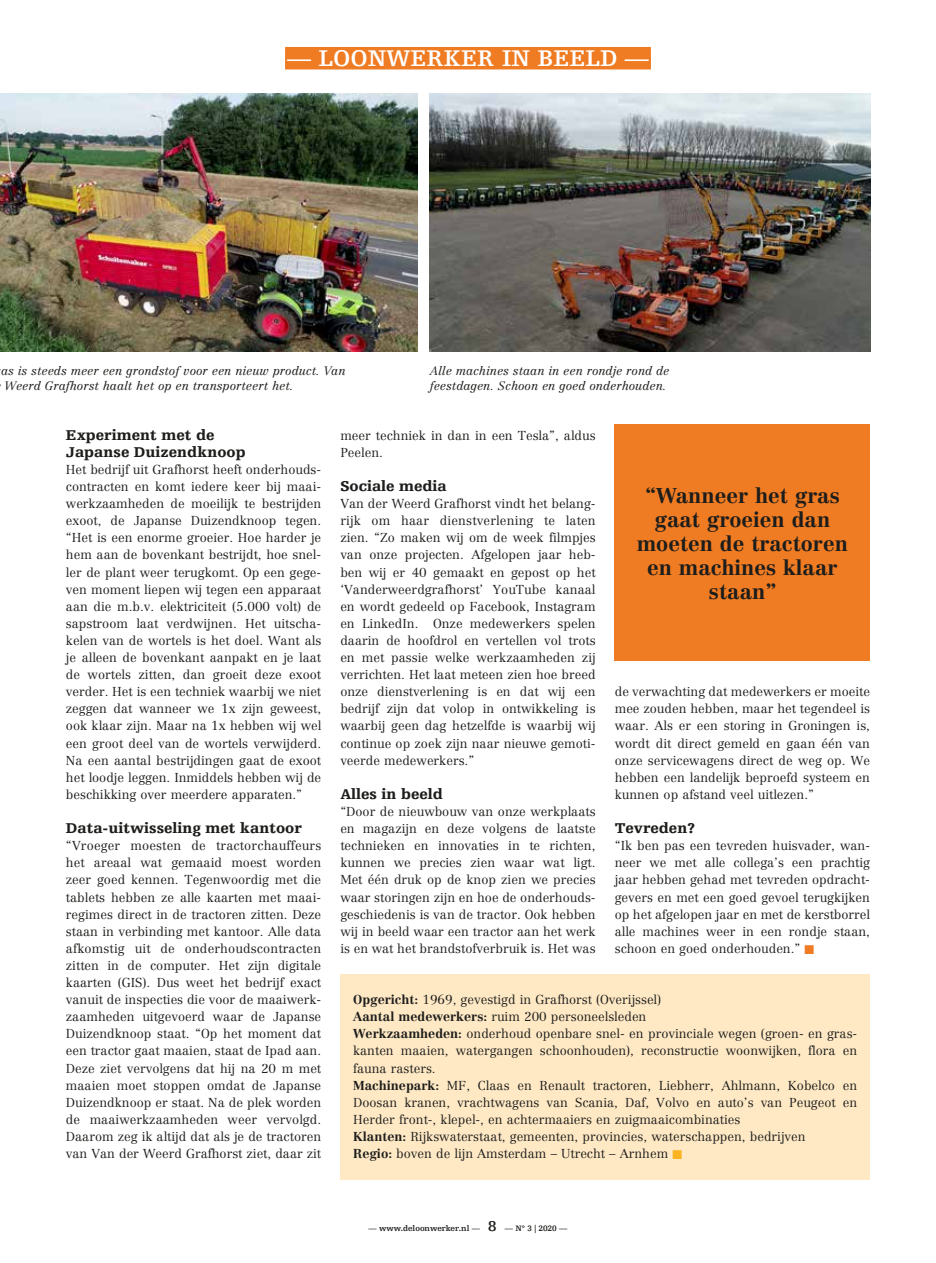
<style>
.page{position:relative;width:936px;height:1263px;background:#fff}
.page>*{position:absolute;margin:0;border:0;box-sizing:border-box;transform-origin:0 0}
.t1{font:700 24px "Egyptienne FLT Std";color:#fff}
.t2{font:700 21px/24px "Centennial LT Std";color:#1d1d1b;text-align:center}
.t3{font:900 15px/17.1px "Egyptienne FLT Std";color:#1d1d1b}
.t4{font:300 12.75px/17.1px "Centennial LT Std";color:#1d1d1b;text-align:justify}
.t5{font:italic 300 12px/14.2px "Centennial LT Std";color:#1d1d1b}
.t6{font:700 8.25px "Egyptienne FLT Std";color:#1d1d1b}
.s1{color:#ef7b23}
.s2{font-weight:700}
.s3{color:#fab31e}
.s4{font-size:15px}
</style>
<div class="page">
<img style="left:0;top:94px;width:417px;height:258px">
<img style="left:429px;top:94px;width:441px;height:258px">
<div style="left:285px;top:47px;width:366px;height:22px;background:#ef7b23"></div>
<div style="left:614px;top:425px;width:256px;height:236px;background:#ef7b23"></div>
<div style="left:340px;top:975px;width:530px;height:205px;background:#ffe9c5"></div>
<h1 class="t1" style="left:287px;top:45px;width:363px">— LOONWERKER IN BEELD —</h1>
<p class="t5" style="left:1px;top:364px;width:346px">as is steeds meer een grondstof voor een nieuw product. Van<br>Weerd Grafhorst haalt het op en transporteert het.</p>
<p class="t5" style="left:429px;top:364px;width:241px">Alle machines staan in een rondje rond de feestdagen. Schoon en goed onderhouden.</p>
<p class="t3" style="left:66px;top:426px;width:181px">Experiment met de<br>Japanse Duizendknoop</p>
<p class="t4" style="left:66px;top:461px;width:257px">Het bedrijf uit Grafhorst heeft onderhouds&shy;contracten en komt iedere keer bij maai&shy;werkzaamheden de moeilijk te bestrijden exoot, de Japanse Duizendknoop tegen. “Het is een enorme groeier. Hoe harder je hem aan de bovenkant bestrijdt, hoe snel&shy;ler de plant weer terugkomt. Op een gege&shy;ven moment liepen wij tegen een apparaat aan die m.b.v. elektriciteit (5.000 volt) de sapstroom laat verdwijnen. Het uitscha&shy;kelen van de wortels is het doel. Want als je alleen de bovenkant aanpakt en je laat de wortels zitten, dan groeit deze exoot verder. Het is een techniek waarbij we niet zeggen dat wanneer we 1x zijn geweest, ook klaar zijn. Maar na 1x hebben wij wel een groot deel van de wortels verwijderd.<br>Na een aantal bestrijdingen gaat de exoot het loodje leggen. Inmiddels hebben wij de beschikking over meerdere apparaten.”</p>
<p class="t3" style="left:66px;top:820px;width:237px">Data-uitwisseling met kantoor</p>
<p class="t4" style="left:66px;top:837px;width:257px">“Vroeger moesten de tractorchauffeurs het areaal wat gemaaid moest worden zeer goed kennen. Tegenwoordig met die tablets hebben ze alle kaarten met maai&shy;regimes direct in de tractoren zitten. Deze staan in verbinding met kantoor. Alle data afkomstig uit de onderhoudscontracten zitten in de computer. Het zijn digitale kaarten (GIS). Dus weet het bedrijf exact vanuit de inspecties die voor de maaiwerk&shy;zaamheden uitgevoerd waar de Japanse Duizendknoop staat. “Op het moment dat een tractor gaat maaien, staat de Ipad aan.<br>Deze ziet vervolgens dat hij na 20 m met maaien moet stoppen omdat de Japanse Duizendknoop er staat. Na de plek worden de maaiwerkzaamheden weer vervolgd.<br>Daarom zeg ik altijd dat als je de tractoren van Van der Weerd Grafhorst ziet, daar zit</p>
<p class="t4" style="left:340px;top:427px;width:257px">meer techniek in dan in een Tesla”, aldus<br>Peelen.</p>
<p class="t3" style="left:340px;top:478px;width:108px">Sociale media</p>
<p class="t4" style="left:340px;top:495px;width:257px">Van der Weerd Grafhorst vindt het belang&shy;rijk om haar dienstverlening te laten zien. “Zo maken wij om de week filmpjes van onze projecten. Afgelopen jaar heb&shy;ben wij er 40 gemaakt en gepost op het ‘Vanderweerdgrafhorst’ YouTube kanaal en wordt gedeeld op Facebook, Instagram en LinkedIn. Onze medewerkers spelen daarin de hoofdrol en vertellen vol trots en met passie welke werkzaamheden zij verrichten. Het laat meteen zien hoe breed onze dienstverlening is en dat wij een bedrijf zijn dat volop in ontwikkeling is waarbij geen dag hetzelfde is waarbij wij continue op zoek zijn naar nieuwe gemoti&shy;veerde medewerkers.”</p>
<p class="t3" style="left:340px;top:785px;width:104px">Alles in beeld</p>
<p class="t4" style="left:340px;top:803px;width:257px;text-align:left">“Door de nieuwbouw van onze werkplaats en magazijn en deze volgens de laatste technieken en innovaties in te richten, kunnen we precies zien waar wat ligt.<br>Met één druk op de knop zien we precies waar storingen zijn en hoe de onderhouds&shy;geschiedenis is van de tractor. Ook hebben wij in beeld waar een tractor aan het werk is en wat het brandstofverbruik is. Het was</p>
<h2 class="t2" style="left:636px;top:483px;width:213px">“Wanneer het gras gaat groeien dan moeten de tractoren en machines klaar staan”</h2>
<p class="t4" style="left:614px;top:683px;width:257px">de verwachting dat medewerkers er moeite mee zouden hebben, maar het tegendeel is waar. Als er een storing in Groningen is, wordt dit direct gemeld en gaan één van onze servicewagens direct de weg op. We hebben een landelijk beproefd systeem en kunnen op afstand veel uitlezen.”</p>
<p class="t3" style="left:614px;top:820px;width:82px">Tevreden?</p>
<p class="t4" style="left:614px;top:837px;width:257px;text-align:left">“Ik ben pas een tevreden huisvader, wan&shy;neer we met alle collega’s een prachtig jaar hebben gehad met tevreden opdracht&shy;gevers en met een goed gevoel terugkijken op het afgelopen jaar en met de kerstborrel alle machines weer in een rondje staan, schoon en goed onderhouden.” <span class="s1">■</span></p>
<p class="t4" style="left:353px;top:991px;width:505px;text-align:left"><span class="s2">Opgericht:</span> 1969, gevestigd in Grafhorst (Overijssel)<br><span class="s2">Aantal medewerkers:</span> ruim 200 personeelsleden<br><span class="s2">Werkzaamheden:</span> onderhoud openbare snel- en provinciale wegen (groen- en gras&shy;kanten maaien, watergangen schoonhouden), reconstructie woonwijken, flora en fauna rasters.<br><span class="s2">Machinepark:</span> MF, Claas en Renault tractoren, Liebherr, Ahlmann, Kobelco en Doosan kranen, vrachtwagens van Scania, Daf, Volvo en auto’s van Peugeot en Herder front-, klepel-, en achtermaaiers en zuigmaaicombinaties<br><span class="s2">Klanten:</span> Rijkswaterstaat, gemeenten, provincies, waterschappen, bedrijven<br><span class="s2">Regio:</span> boven de lijn Amsterdam – Utrecht – Arnhem <span class="s3">■</span></p>
<p class="t6" style="left:368px;top:1224px;width:200px">— www.deloonwerker.nl — <span class="s4">8</span> — N° 3 | 2020 —</p>
</div>
